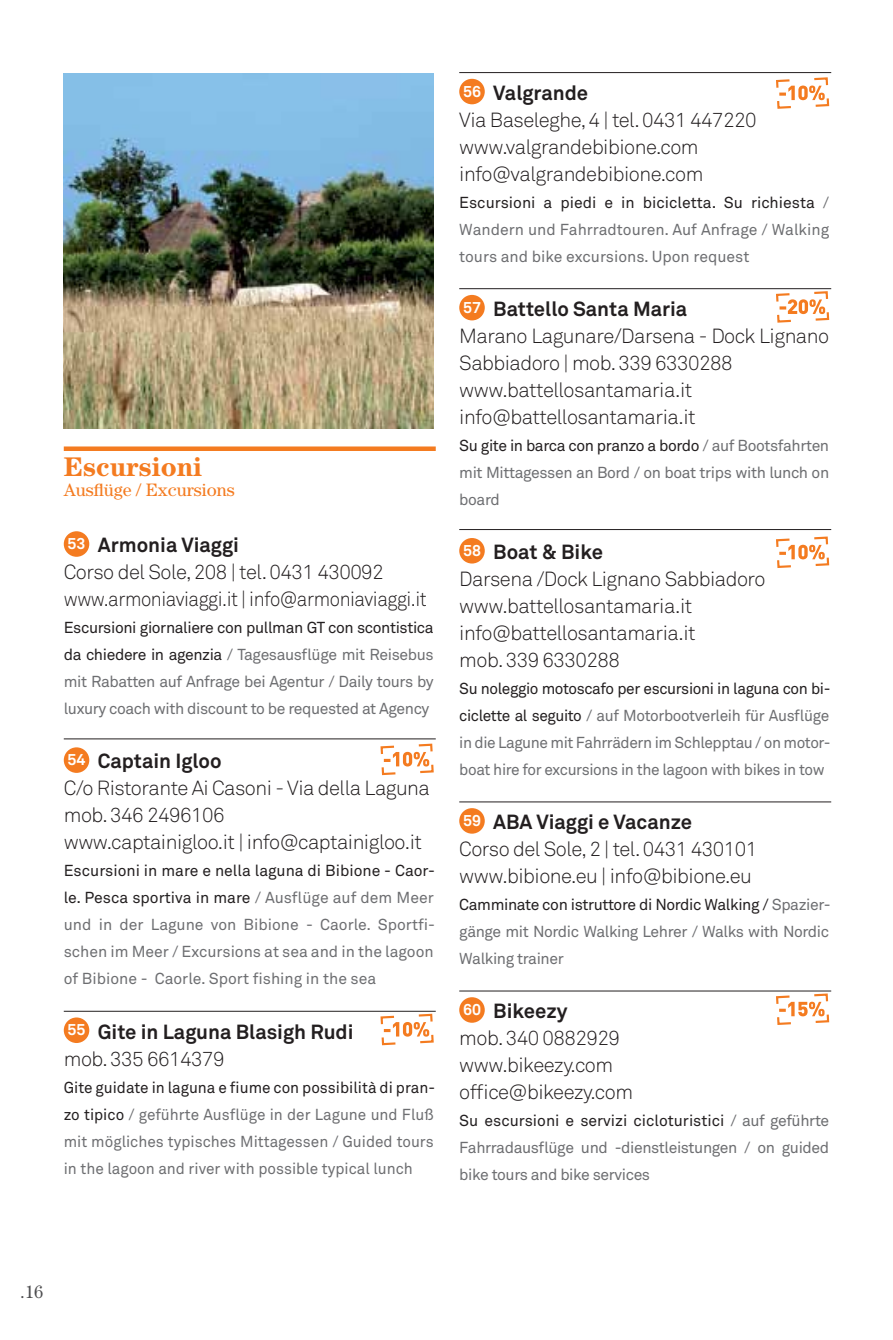
<style>
.page{position:relative;width:893px;height:1340px;background:#fff}
.page>*{position:absolute;margin:0;border:0;box-sizing:border-box;transform-origin:0 0}
.t1{font:700 27px "Century";color:#f47b20}
.t2{font:300 20.25px/27px "Akkurat";letter-spacing:-.025em;color:#231f20}
.t3{font:700 20.25px/27px "Akkurat";color:#231f20}
.t4{font:18px "Century";color:#f47b20}
.t5{font:18px "Century";color:#4d4d4f}
.t6{font:15.75px/27px "Akkurat";letter-spacing:-.025em;color:#6d6e71;text-align:justify}
.s1{font-weight:700}
.s2{color:#231f20}
.s3{font-weight:300}
</style>
<div class="page">
<img style="left:64px;top:74px;width:370px;height:354px">
<div style="left:64px;top:446px;width:372px;height:5px;background:#f47b20"></div>
<div style="left:64px;top:531px;width:25px;height:26px;background:#f47b20;border-radius:50%"></div>
<hr style="left:64px;top:738px;width:372px;height:1px;background:#231f20">
<div style="left:64px;top:747px;width:25px;height:26px;background:#f47b20;border-radius:50%"></div>
<svg style="left:380px;top:743px;width:54px;height:33px"></svg>
<hr style="left:64px;top:1010px;width:372px;height:1px;background:#231f20">
<div style="left:64px;top:1017px;width:25px;height:26px;background:#f47b20;border-radius:50%"></div>
<svg style="left:380px;top:1013px;width:54px;height:33px"></svg>
<hr style="left:459px;top:72px;width:372px;height:1px;background:#231f20">
<div style="left:459px;top:79px;width:26px;height:25px;background:#f47b20;border-radius:50%"></div>
<svg style="left:776px;top:77px;width:54px;height:32px"></svg>
<hr style="left:459px;top:288px;width:372px;height:1px;background:#231f20">
<div style="left:459px;top:295px;width:26px;height:25px;background:#f47b20;border-radius:50%"></div>
<svg style="left:776px;top:291px;width:54px;height:32px"></svg>
<hr style="left:459px;top:529px;width:372px;height:1px;background:#231f20">
<div style="left:459px;top:538px;width:26px;height:25px;background:#f47b20;border-radius:50%"></div>
<svg style="left:776px;top:536px;width:54px;height:32px"></svg>
<hr style="left:459px;top:801px;width:372px;height:1px;background:#231f20">
<div style="left:459px;top:808px;width:26px;height:25px;background:#f47b20;border-radius:50%"></div>
<hr style="left:459px;top:990px;width:372px;height:1px;background:#231f20">
<div style="left:459px;top:997px;width:26px;height:25px;background:#f47b20;border-radius:50%"></div>
<svg style="left:776px;top:993px;width:54px;height:32px"></svg>
<h1 class="t1" style="left:64px;top:450px;width:140px">Escursioni</h1>
<p class="t4" style="left:64px;top:479px;width:173px">Ausflüge / Excursions</p>
<p class="t2" style="left:64px;top:532px;width:365px"><sup>53</sup> <span class="s1">Armonia Viaggi<br></span>Corso del Sole, 208 | tel. 0431 430092 www.armoniaviaggi.it | info@armoniaviaggi.it</p>
<p class="t6" style="left:64px;top:614px;width:371px"><span class="s2">Escursioni giornaliere con pullman GT con scontistica da chiedere in agenzia</span> / Tagesausflüge mit Reisebus mit Rabatten auf Anfrage bei Agentur / Daily tours by luxury coach with discount to be requested at Agency</p>
<p class="t2" style="left:64px;top:748px;width:368px"><sup>54</sup> <span class="s1">Captain Igloo<br></span>C/o Ristorante Ai Casoni - Via della Laguna mob. 346 2496106<br>www.captainigloo.it | info@captainigloo.it</p>
<p class="t6" style="left:64px;top:857px;width:373px"><span class="s2">Escursioni in mare e nella laguna di Bibione - Caor&shy;le. Pesca sportiva in mare</span> / Ausflüge auf dem Meer und in der Lagune von Bibione - Caorle. Sportfi&shy;schen im Meer / Excursions at sea and in the lagoon of Bibione - Caorle. Sport fishing in the sea</p>
<p class="t3" style="left:64px;top:1018px;width:291px"><sup>55</sup> Gite in Laguna Blasigh Rudi <span class="s3">mob. 335 6614379</span></p>
<p class="t6" style="left:64px;top:1073px;width:373px"><span class="s2">Gite guidate in laguna e fiume con possibilità di pran&shy;zo tipico</span> / geführte Ausflüge in der Lagune und Fluß mit mögliches typisches Mittagessen / Guided tours in the lagoon and river with possible typical lunch</p>
<p class="t2" style="left:459px;top:80px;width:299px"><sup>56</sup> <span class="s1">Valgrande<br></span>Via Baseleghe, 4 | tel. 0431 447220 www.valgrandebibione.com info@valgrandebibione.com</p>
<p class="t6" style="left:459px;top:189px;width:371px"><span class="s2">Escursioni a piedi e in bicicletta. Su richiesta</span> / Wandern und Fahrradtouren. Auf Anfrage / Walking tours and bike excursions. Upon request</p>
<p class="t2" style="left:459px;top:296px;width:371px"><sup>57</sup> <span class="s1">Battello Santa Maria<br></span>Marano Lagunare/Darsena - Dock Lignano<br>Sabbiadoro | mob. 339 6330288 www.battellosantamaria.it info@battellosantamaria.it</p>
<p class="t6" style="left:459px;top:432px;width:371px"><span class="s2">Su gite in barca con pranzo a bordo</span> / auf Bootsfahrten mit Mittagessen an Bord / on boat trips with lunch on board</p>
<p class="t2" style="left:459px;top:539px;width:308px"><sup>58</sup> <span class="s1">Boat &amp; Bike<br></span>Darsena /Dock Lignano Sabbiadoro www.battellosantamaria.it info@battellosantamaria.it<br>mob. 339 6330288</p>
<p class="t6" style="left:459px;top:675px;width:373px"><span class="s2">Su noleggio motoscafo per escursioni in laguna con bi&shy;ciclette al seguito</span> / auf Motorbootverleih für Ausflüge in die Lagune mit Fahrrädern im Schlepptau / on motor&shy;boat hire for excursions in the lagoon with bikes in tow</p>
<p class="t2" style="left:459px;top:809px;width:300px"><sup>59</sup> <span class="s1">ABA Viaggi e Vacanze<br></span>Corso del Sole, 2 | tel. 0431 430101 www.bibione.eu | info@bibione.eu</p>
<p class="t6" style="left:459px;top:891px;width:373px"><span class="s2">Camminate con istruttore di Nordic Walking /</span> Spazier&shy;gänge mit Nordic Walking Lehrer / Walks with Nordic Walking trainer</p>
<p class="t2" style="left:459px;top:998px;width:175px"><sup>60</sup> <span class="s1">Bikeezy<br></span>mob. 340 0882929 www.bikeezy.com office@bikeezy.com</p>
<p class="t6" style="left:459px;top:1107px;width:371px"><span class="s2">Su escursioni e servizi cicloturistici</span> / auf geführte Fahrradausflüge und -dienstleistungen / on guided bike tours and bike services</p>
<p class="t5" style="left:21px;top:1281px;width:24px">.16</p>
</div>
